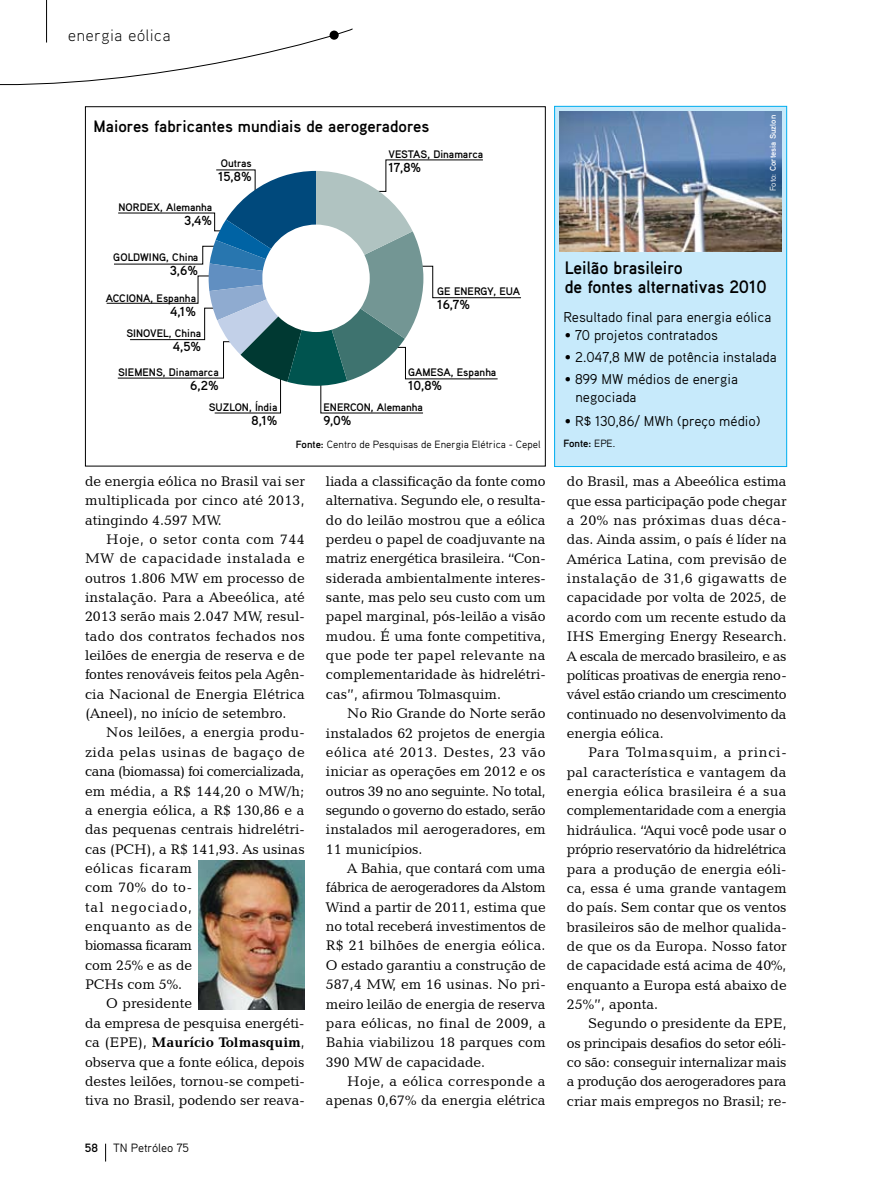
<style>
.page{position:relative;width:893px;height:1191px;background:#fff}
.page>*{position:absolute;margin:0;border:0;box-sizing:border-box;transform-origin:0 0}
.t1{font:700 18px/19.5px "Aaux Pro";color:#000;scale:.96 1}
.t2{font:700 16.5px "Aaux Pro";color:#000}
.t3{font:300 16.5px "Aaux Pro";letter-spacing:.05em;color:#000}
.t4{font:14.25px/19.4px "Candida BT";color:#000;text-align:justify}
.t5{font:14.25px/18px "Aaux Pro";color:#000}
.t6{font:14.25px "Candida BT";letter-spacing:-.03em;color:#000}
.t7{font:14.25px "Candida BT";letter-spacing:.03em;color:#000}
.t8{font:700 14.25px "Candida BT";color:#000}
.t9{font:14.25px "Candida BT";letter-spacing:.04em;color:#000}
.t10{font:14.25px "Candida BT";letter-spacing:.07em;color:#000}
.t11{font:700 13.05px "Aaux Pro";color:#000}
.t12{font:12px "Aaux Pro";color:#000}
.t13{font:700 12px "Aaux Pro";color:#000}
.t14{font:700 10.95px "Aaux Pro";color:#000}
.t15{font:10.5px "Aaux Pro";color:#000}
.t16{font:700 10.5px "Aaux Pro";color:#000}
.t17{font:700 8.25px "Aaux Pro";color:#fff}
.s1{font-weight:700}
.s2{font-weight:400}
</style>
<div class="page">
<svg style="left:0;top:28px;width:353px;height:58px"></svg>
<div style="left:330px;top:31px;width:9px;height:9px;background:#000;border-radius:50%"></div>
<svg style="left:105px;top:1143px;width:1px;height:18px"></svg>
<hr style="left:46px;top:0;width:1px;height:43px;background:#000">
<div style="left:555px;top:106px;width:232px;height:360px;background:#c7eafb"></div>
<div style="left:554px;top:106px;width:233px;height:361px;border:1px solid #00aeef"></div>
<svg style="left:106px;top:159px;width:415px;height:254px"></svg>
<img style="left:199px;top:860px;width:106px;height:149px">
<img style="left:560px;top:111px;width:222px;height:140px">
<p class="t3" style="left:68px;top:25px;width:104px">energia eólica</p>
<p class="t2" style="left:94px;top:116px;width:337px">Maiores fabricantes mundiais de aerogeradores</p>
<p class="t14" style="left:388px;top:150px;width:96px">VESTAS, Dinamarca</p>
<p class="t14" style="left:221px;top:159px;width:32px">Outras</p>
<p class="t11" style="left:388px;top:162px;width:34px">17,8%</p>
<p class="t11" style="left:218px;top:172px;width:35px">15,8%</p>
<p class="t14" style="left:119px;top:203px;width:95px">NORDEX, Alemanha</p>
<p class="t11" style="left:184px;top:216px;width:30px">3,4%</p>
<p class="t14" style="left:113px;top:253px;width:86px">GOLDWING, China</p>
<p class="t11" style="left:170px;top:266px;width:30px">3,6%</p>
<p class="t14" style="left:106px;top:294px;width:92px">ACCIONA, Espanha</p>
<p class="t11" style="left:170px;top:306px;width:28px">4,1%</p>
<p class="t14" style="left:126px;top:329px;width:76px">SINOVEL, China</p>
<p class="t11" style="left:173px;top:341px;width:30px">4,5%</p>
<p class="t14" style="left:118px;top:368px;width:102px">SIEMENS, Dinamarca</p>
<p class="t11" style="left:190px;top:380px;width:30px">6,2%</p>
<p class="t14" style="left:209px;top:403px;width:70px">SUZLON, Índia</p>
<p class="t11" style="left:252px;top:415px;width:27px">8,1%</p>
<p class="t14" style="left:437px;top:287px;width:84px">GE ENERGY, EUA</p>
<p class="t11" style="left:437px;top:300px;width:34px">16,7%</p>
<p class="t14" style="left:408px;top:368px;width:90px">GAMESA, Espanha</p>
<p class="t11" style="left:408px;top:381px;width:36px">10,8%</p>
<p class="t14" style="left:323px;top:403px;width:101px">ENERCON, Alemanha</p>
<p class="t11" style="left:323px;top:415px;width:30px">9,0%</p>
<p class="t15" style="left:296px;top:438px;width:246px"><span class="s1">Fonte:</span> Centro de Pesquisas de Energia Elétrica - Cepel</p>
<p class="t4" style="left:85px;top:471px;width:221px">de energia eólica no Brasil vai ser multiplicada por cinco até 2013, atingindo 4.597 MW.</p>
<p class="t4" style="left:85px;top:529px;width:221px;text-indent:21px">Hoje, o setor conta com 744<br>MW de capacidade instalada e outros 1.806 MW em processo de instalação. Para a Abeeólica, até 2013 serão mais 2.047 MW, resul&shy;tado dos contratos fechados nos leilões de energia de reserva e de fontes renováveis feitos pela Agên&shy;cia Nacional de Energia Elétrica (Aneel), no início de setembro.</p>
<p class="t4" style="left:106px;top:722px;width:200px">Nos leilões, a energia produ-</p>
<p class="t7" style="left:85px;top:743px;width:221px">zida pelas usinas de bagaço de</p>
<p class="t6" style="left:85px;top:762px;width:221px">cana (biomassa) foi comercializada,</p>
<p class="t4" style="left:85px;top:780px;width:221px">em média, a R$ 144,20 o MW/h;</p>
<p class="t4" style="left:85px;top:800px;width:221px">a energia eólica, a R$ 130,86 e a</p>
<p class="t4" style="left:85px;top:819px;width:221px">das pequenas centrais hidrelétri-</p>
<p class="t4" style="left:85px;top:838px;width:221px">cas (PCH), a R$ 141,93. As usinas</p>
<p class="t9" style="left:85px;top:859px;width:109px">eólicas ficaram</p>
<p class="t4" style="left:85px;top:877px;width:109px">com 70% do to-</p>
<p class="t10" style="left:85px;top:898px;width:109px">tal negociado,</p>
<p class="t7" style="left:85px;top:917px;width:109px">enquanto as de</p>
<p class="t6" style="left:85px;top:936px;width:109px">biomassa ficaram</p>
<p class="t4" style="left:85px;top:955px;width:109px">com 25% e as de</p>
<p class="t4" style="left:85px;top:974px;width:99px">PCHs com 5%.</p>
<p class="t4" style="left:106px;top:993px;width:87px">O presidente</p>
<p class="t4" style="left:85px;top:1013px;width:221px">da empresa de pesquisa energéti-</p>
<p class="t8" style="left:85px;top:1033px;width:221px"><span class="s2">ca (EPE),</span> Maurício Tolmasquim<span class="s2">,</span></p>
<p class="t4" style="left:85px;top:1051px;width:221px">observa que a fonte eólica, depois</p>
<p class="t4" style="left:85px;top:1071px;width:221px">destes leilões, tornou-se competi-</p>
<p class="t4" style="left:85px;top:1090px;width:221px">tiva no Brasil, podendo ser reava-</p>
<p class="t13" style="left:85px;top:1140px;width:15px">58</p>
<p class="t12" style="left:113px;top:1140px;width:77px">TN Petróleo 75</p>
<p class="t4" style="left:326px;top:471px;width:221px">liada a classificação da fonte como alternativa. Segundo ele, o resulta&shy;do do leilão mostrou que a eólica perdeu o papel de coadjuvante na matriz energética brasileira. “Con&shy;siderada ambientalmente interes&shy;sante, mas pelo seu custo com um papel marginal, pós-leilão a visão mudou. É uma fonte competitiva, que pode ter papel relevante na complementaridade às hidrelétri&shy;cas”, afirmou Tolmasquim.</p>
<p class="t4" style="left:326px;top:703px;width:221px;text-indent:21px">No Rio Grande do Norte serão instalados 62 projetos de energia eólica até 2013. Destes, 23 vão iniciar as operações em 2012 e os outros 39 no ano seguinte. No total, segundo o governo do estado, serão instalados mil aerogeradores, em 11 municípios.</p>
<p class="t4" style="left:326px;top:858px;width:221px;text-indent:21px">A Bahia, que contará com uma fábrica de aerogeradores da Alstom Wind a partir de 2011, estima que no total receberá investimentos de R$ 21 bilhões de energia eólica.<br>O estado garantiu a construção de 587,4 MW, em 16 usinas. No pri&shy;meiro leilão de energia de reserva para eólicas, no final de 2009, a Bahia viabilizou 18 parques com 390 MW de capacidade.</p>
<p class="t4" style="left:326px;top:1071px;width:221px;text-align:right">Hoje, a eólica corresponde a apenas 0,67% da energia elétrica</p>
<p class="t17" style="left:767px;top:191px;width:77px;rotate:-90deg"><span class="s2">Foto:</span> Cortesia Suzlon</p>
<p class="t1" style="left:565px;top:257px;width:212px">Leilão brasileiro<br>de fontes alternativas 2010</p>
<p class="t5" style="left:563px;top:307px;width:210px">Resultado final para energia eólica</p>
<p class="t5" style="left:565px;top:325px;width:155px">• 70 projetos contratados</p>
<p class="t5" style="left:565px;top:347px;width:213px">• 2.047,8 MW de potência instalada</p>
<p class="t5" style="left:575px;top:370px;width:164px;text-indent:-11px">• 899 MW médios de energia negociada</p>
<p class="t5" style="left:565px;top:411px;width:197px">• R$ 130,86/ MWh (preço médio)</p>
<p class="t16" style="left:563px;top:436px;width:53px">Fonte: <span class="s2">EPE.</span></p>
<p class="t4" style="left:567px;top:471px;width:221px">do Brasil, mas a Abeeólica estima que essa participação pode chegar a 20% nas próximas duas déca&shy;das. Ainda assim, o país é líder na América Latina, com previsão de instalação de 31,6 gigawatts de capacidade por volta de 2025, de acordo com um recente estudo da IHS Emerging Energy Research.<br>A escala de mercado brasileiro, e as políticas proativas de energia reno&shy;vável estão criando um crescimento continuado no desenvolvimento da energia eólica.</p>
<p class="t4" style="left:567px;top:742px;width:221px;text-indent:21px">Para Tolmasquim, a princi&shy;pal característica e vantagem da energia eólica brasileira é a sua complementaridade com a energia hidráulica. “Aqui você pode usar o próprio reservatório da hidrelétrica para a produção de energia eóli&shy;ca, essa é uma grande vantagem do país. Sem contar que os ventos brasileiros são de melhor qualida&shy;de que os da Europa. Nosso fator de capacidade está acima de 40%, enquanto a Europa está abaixo de 25%”, aponta.</p>
<p class="t4" style="left:567px;top:1013px;width:221px;text-indent:21px">Segundo o presidente da EPE, os principais desafios do setor eóli&shy;co são: conseguir internalizar mais a produção dos aerogeradores para criar mais empregos no Brasil; re-</p>
</div>
